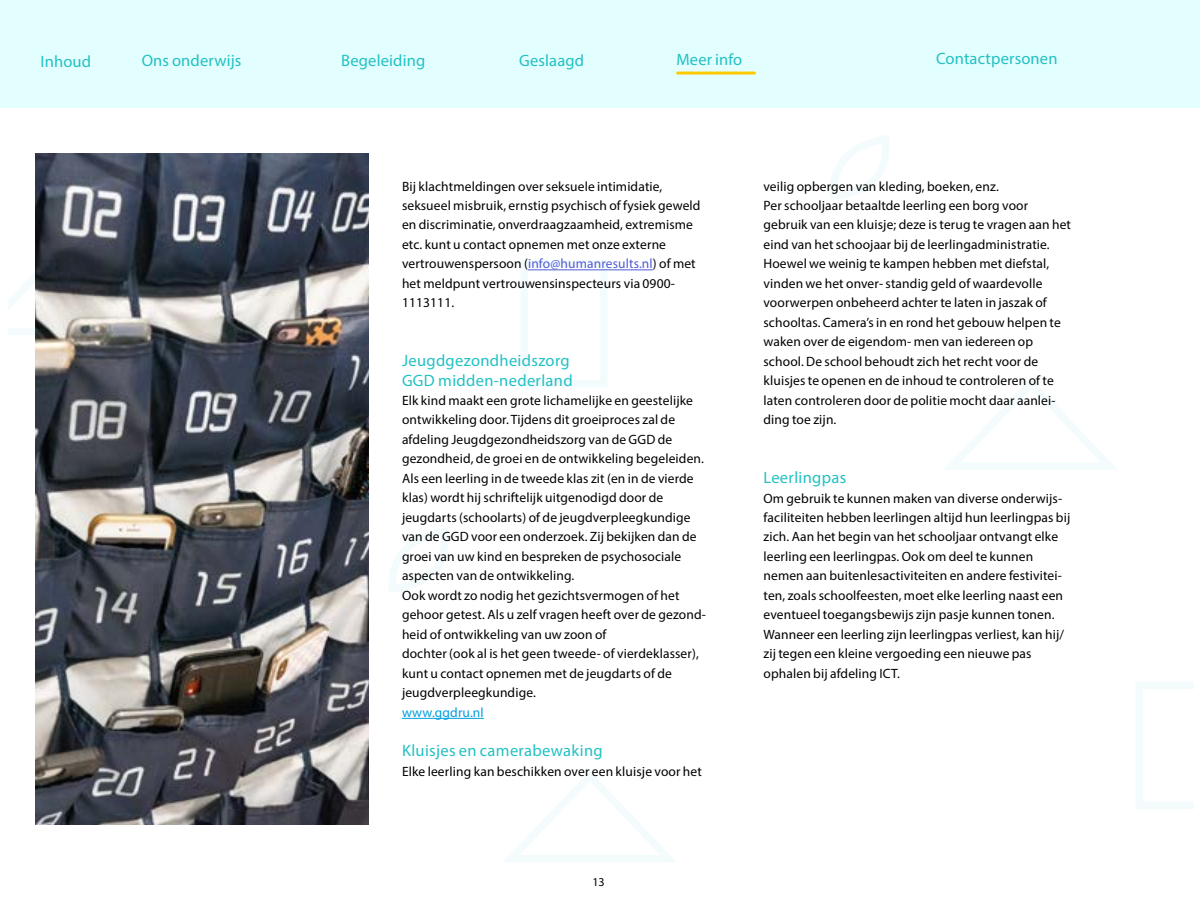
<style>
.page{position:relative;width:1200px;height:900px;background:#fff}
.page>*{position:absolute;margin:0;border:0;box-sizing:border-box;transform-origin:0 0}
.t1{font:16.5px/19.5px "Myriad Pro";letter-spacing:.02em;color:#22c1c3}
.t2{font:13.5px/19.5px "Myriad Pro";letter-spacing:.01em;color:#000}
.t3{font:13.5px "Myriad Pro";letter-spacing:.01em;color:#009ee0}
.t4{font:12px "Myriad Pro";color:#000}
.s1{color:#4f5cd6}
</style>
<div class="page">
<div style="left:0;top:0;width:1200px;height:108px;background:#e3feff"></div>
<svg style="left:503px;top:772px;width:173px;height:90px"></svg>
<svg style="left:389px;top:528px;width:59px;height:64px"></svg>
<svg style="left:8px;top:238px;width:28px;height:98px"></svg>
<svg style="left:945px;top:379px;width:171px;height:90px"></svg>
<svg style="left:830px;top:135px;width:59px;height:65px"></svg>
<svg style="left:1136px;top:682px;width:58px;height:127px"></svg>
<img style="left:36px;top:153px;width:333px;height:672px">
<hr style="left:528px;top:270px;width:125px;height:1px;background:#4f5cd6">
<hr style="left:402px;top:718px;width:82px;height:1px;background:#009ee0">
<hr style="left:678px;top:72px;width:77px;height:3px;background:#ffcb00">
<p class="t1" style="left:40px;top:51px;width:52px">Inhoud</p>
<p class="t1" style="left:142px;top:50px;width:101px">Ons onderwijs</p>
<p class="t1" style="left:341px;top:50px;width:85px">Begeleiding</p>
<p class="t1" style="left:519px;top:50px;width:67px">Geslaagd</p>
<p class="t1" style="left:676px;top:49px;width:67px">Meer info</p>
<p class="t1" style="left:936px;top:48px;width:123px">Contactpersonen</p>
<p class="t2" style="left:402px;top:176px;width:300px">Bij klachtmeldingen over seksuele intimidatie, seksueel misbruik, ernstig psychisch of fysiek geweld en discriminatie, onverdraagzaamheid, extremisme etc. kunt u contact opnemen met onze externe vertrouwenspersoon (<span class="s1">info@humanresults.nl</span>) of met het meldpunt vertrouwensinspecteurs via 0900- 1113111.</p>
<p class="t1" style="left:402px;top:350px;width:172px">Jeugdgezondheidszorg<br>GGD midden-nederland</p>
<p class="t2" style="left:402px;top:391px;width:305px">Elk kind maakt een grote lichamelijke en geestelijke ontwikkeling door. Tijdens dit groeiproces zal de afdeling Jeugdgezondheidszorg van de GGD de gezondheid, de groei en de ontwikkeling begeleiden.<br>Als een leerling in de tweede klas zit (en in de vierde klas) wordt hij schriftelijk uitgenodigd door de jeugdarts (schoolarts) of de jeugdverpleegkundige van de GGD voor een onderzoek. Zij bekijken dan de groei van uw kind en bespreken de psychosociale aspecten van de ontwikkeling.<br>Ook wordt zo nodig het gezichtsvermogen of het gehoor getest. Als u zelf vragen heeft over de gezond&shy;heid of ontwikkeling van uw zoon of<br>dochter (ook al is het geen tweede- of vierdeklasser), kunt u contact opnemen met de jeugdarts of de jeugdverpleegkundige.</p>
<p class="t3" style="left:402px;top:704px;width:83px">www.ggdru.nl</p>
<p class="t1" style="left:402px;top:740px;width:202px">Kluisjes en camerabewaking</p>
<p class="t2" style="left:402px;top:761px;width:301px">Elke leerling kan beschikken over een kluisje voor het</p>
<p class="t4" style="left:592px;top:875px;width:14px">13</p>
<p class="t2" style="left:764px;top:176px;width:309px">veilig opbergen van kleding, boeken, enz.<br>Per schooljaar betaaltde leerling een borg voor gebruik van een kluisje; deze is terug te vragen aan het eind van het schoojaar bij de leerlingadministratie.<br>Hoewel we weinig te kampen hebben met diefstal, vinden we het onver- standig geld of waardevolle voorwerpen onbeheerd achter te laten in jaszak of schooltas. Camera’s in en rond het gebouw helpen te waken over de eigendom- men van iedereen op school. De school behoudt zich het recht voor de kluisjes te openen en de inhoud te controleren of te laten controleren door de politie mocht daar aanlei&shy;ding toe zijn.</p>
<p class="t1" style="left:764px;top:467px;width:84px">Leerlingpas</p>
<p class="t2" style="left:764px;top:488px;width:308px">Om gebruik te kunnen maken van diverse onderwijs&shy;faciliteiten hebben leerlingen altijd hun leerlingpas bij zich. Aan het begin van het schooljaar ontvangt elke leerling een leerlingpas. Ook om deel te kunnen nemen aan buitenlesactiviteiten en andere festivitei&shy;ten, zoals schoolfeesten, moet elke leerling naast een eventueel toegangsbewijs zijn pasje kunnen tonen.<br>Wanneer een leerling zijn leerlingpas verliest, kan hij/ zij tegen een kleine vergoeding een nieuwe pas ophalen bij afdeling ICT.</p>
</div>
